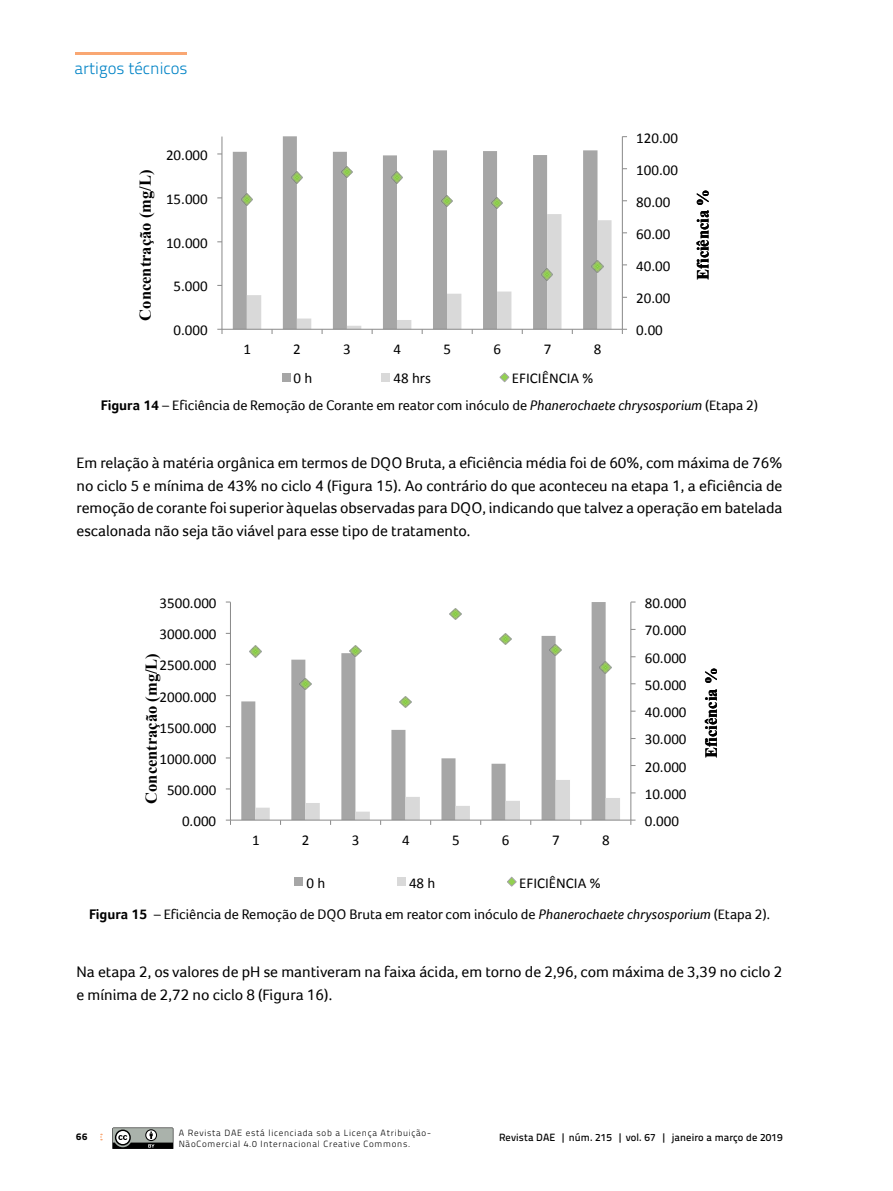
<style>
.page{position:relative;width:893px;height:1191px;background:#fff}
.page>*{position:absolute;margin:0;border:0;box-sizing:border-box;transform-origin:0 0}
.t1{font:300 16.65px "Titillium Text 22 L";color:#0083c6}
.t2{font:700 16.5px "Times New Roman";color:#000}
.t3{font:15.75px/22.6px "Foco";color:#000;text-align:justify}
.t4{font:15px "Calibri";color:#000}
.t5{font:14.25px "Foco";color:#000}
.t6{font:500 10.5px "Titillium Text 22 L";letter-spacing:.01em;color:#000}
.t7{font:800 9.75px "Titillium Text 22 L";color:#000}
.t8{font:300 9px/10.5px "Titillium Text 22 L";letter-spacing:.08em;color:#000}
.s1{font-weight:700}
.s2{font-style:italic}
</style>
<div class="page">
<svg style="left:233px;top:136px;width:364px;height:193px"></svg>
<hr style="left:622px;top:137px;width:1px;height:192px;background:#898989">
<hr style="left:222px;top:137px;width:1px;height:192px;background:#898989">
<hr style="left:222px;top:329px;width:400px;height:1px;background:#898989">
<svg style="left:217px;top:329px;width:6px;height:5px"></svg>
<svg style="left:291px;top:172px;width:12px;height:11px"></svg>
<svg style="left:341px;top:166px;width:12px;height:12px"></svg>
<svg style="left:391px;top:172px;width:12px;height:11px"></svg>
<svg style="left:241px;top:194px;width:371px;height:140px"></svg>
<div style="left:282px;top:373px;width:8px;height:8px;background:#a6a6a6"></div>
<div style="left:382px;top:373px;width:8px;height:8px;background:#d9d9d9"></div>
<svg style="left:499px;top:372px;width:11px;height:11px"></svg>
<svg style="left:241px;top:602px;width:365px;height:217px"></svg>
<hr style="left:630px;top:602px;width:1px;height:218px;background:#898989">
<hr style="left:230px;top:602px;width:1px;height:218px;background:#898989">
<hr style="left:230px;top:819px;width:401px;height:1px;background:#898989">
<svg style="left:226px;top:819px;width:5px;height:6px"></svg>
<svg style="left:255px;top:780px;width:365px;height:45px"></svg>
<svg style="left:630px;top:819px;width:5px;height:6px"></svg>
<svg style="left:250px;top:645px;width:11px;height:12px"></svg>
<svg style="left:300px;top:678px;width:11px;height:11px"></svg>
<svg style="left:350px;top:645px;width:11px;height:12px"></svg>
<svg style="left:400px;top:696px;width:11px;height:12px"></svg>
<svg style="left:450px;top:608px;width:11px;height:11px"></svg>
<svg style="left:500px;top:633px;width:11px;height:11px"></svg>
<svg style="left:550px;top:644px;width:11px;height:11px"></svg>
<svg style="left:600px;top:662px;width:11px;height:11px"></svg>
<div style="left:295px;top:877px;width:8px;height:9px;background:#a6a6a6"></div>
<div style="left:397px;top:877px;width:9px;height:9px;background:#d9d9d9"></div>
<svg style="left:507px;top:876px;width:10px;height:11px"></svg>
<hr style="left:75px;top:52px;width:112px;height:3px;background:#f9a773">
<svg style="left:112px;top:1127px;width:62px;height:22px"></svg>
<p class="t1" style="left:75px;top:56px;width:115px">artigos técnicos</p>
<p class="t2" style="left:134px;top:320px;width:152px;rotate:-90deg">Concentração (mg/L)</p>
<p class="t4" style="left:166px;top:146px;width:43px">20.000</p>
<p class="t4" style="left:166px;top:189px;width:43px">15.000</p>
<p class="t4" style="left:166px;top:233px;width:43px">10.000</p>
<p class="t4" style="left:174px;top:277px;width:36px">5.000</p>
<p class="t4" style="left:174px;top:321px;width:36px">0.000</p>
<p class="t4" style="left:243px;top:339px;width:9px">1</p>
<p class="t4" style="left:293px;top:339px;width:9px">2</p>
<p class="t4" style="left:343px;top:339px;width:9px">3</p>
<p class="t4" style="left:394px;top:339px;width:9px">4</p>
<p class="t4" style="left:444px;top:339px;width:9px">5</p>
<p class="t4" style="left:493px;top:339px;width:9px">6</p>
<p class="t4" style="left:544px;top:339px;width:9px">7</p>
<p class="t4" style="left:594px;top:339px;width:9px">8</p>
<p class="t4" style="left:294px;top:369px;width:20px">0 h</p>
<p class="t4" style="left:393px;top:369px;width:39px">48 hrs</p>
<p class="t4" style="left:512px;top:369px;width:83px">EFICIÊNCIA %</p>
<p class="t4" style="left:636px;top:128px;width:43px">120.00</p>
<p class="t4" style="left:636px;top:160px;width:43px">100.00</p>
<p class="t4" style="left:636px;top:192px;width:36px">80.00</p>
<p class="t4" style="left:636px;top:224px;width:36px">60.00</p>
<p class="t4" style="left:636px;top:256px;width:36px">40.00</p>
<p class="t4" style="left:636px;top:289px;width:36px">20.00</p>
<p class="t4" style="left:636px;top:321px;width:28px">0.00</p>
<p class="t2" style="left:691px;top:279px;width:92px;rotate:-90deg">Eficiência %</p>
<p class="t5" style="left:101px;top:397px;width:659px"><span class="s1">Figura 14</span> – Eficiência de Remoção de Corante em reator com inóculo de <span class="s2">Phanerochaete chrysosporium</span> (Etapa 2)</p>
<p class="t3" style="left:77px;top:451px;width:707px">Em relação à matéria orgânica em termos de DQO Bruta, a eficiência média foi de 60%, com máxima de 76% no ciclo 5 e mínima de 43% no ciclo 4 (Figura 15). Ao contrário do que aconteceu na etapa 1, a eficiência de remoção de corante foi superior àquelas observadas para DQO, indicando que talvez a operação em batelada escalonada não seja tão viável para esse tipo de tratamento.</p>
<p class="t4" style="left:160px;top:594px;width:59px">3500.000</p>
<p class="t4" style="left:160px;top:625px;width:59px">3000.000</p>
<p class="t2" style="left:140px;top:804px;width:152px;rotate:-90deg">Concentração (mg/L)</p>
<p class="t4" style="left:160px;top:656px;width:59px">2500.000</p>
<p class="t4" style="left:160px;top:687px;width:59px">2000.000</p>
<p class="t4" style="left:160px;top:718px;width:59px">1500.000</p>
<p class="t4" style="left:160px;top:749px;width:59px">1000.000</p>
<p class="t4" style="left:167px;top:780px;width:51px">500.000</p>
<p class="t4" style="left:182px;top:811px;width:36px">0.000</p>
<p class="t4" style="left:252px;top:830px;width:9px">1</p>
<p class="t4" style="left:302px;top:830px;width:9px">2</p>
<p class="t4" style="left:352px;top:830px;width:9px">3</p>
<p class="t4" style="left:402px;top:830px;width:9px">4</p>
<p class="t4" style="left:452px;top:830px;width:9px">5</p>
<p class="t4" style="left:502px;top:830px;width:9px">6</p>
<p class="t4" style="left:552px;top:830px;width:9px">7</p>
<p class="t4" style="left:602px;top:830px;width:9px">8</p>
<p class="t4" style="left:306px;top:873px;width:20px">0 h</p>
<p class="t4" style="left:409px;top:873px;width:28px">48 h</p>
<p class="t4" style="left:519px;top:873px;width:83px">EFICIÊNCIA %</p>
<p class="t4" style="left:645px;top:594px;width:43px">80.000</p>
<p class="t4" style="left:645px;top:621px;width:43px">70.000</p>
<p class="t4" style="left:645px;top:648px;width:43px">60.000</p>
<p class="t4" style="left:645px;top:675px;width:43px">50.000</p>
<p class="t4" style="left:645px;top:702px;width:43px">40.000</p>
<p class="t4" style="left:645px;top:730px;width:43px">30.000</p>
<p class="t4" style="left:645px;top:757px;width:43px">20.000</p>
<p class="t4" style="left:645px;top:784px;width:43px">10.000</p>
<p class="t4" style="left:645px;top:811px;width:36px">0.000</p>
<p class="t2" style="left:700px;top:758px;width:92px;rotate:-90deg">Eficiência %</p>
<p class="t5" style="left:89px;top:906px;width:682px"><span class="s1">Figura 15</span> – Eficiência de Remoção de DQO Bruta em reator com inóculo de <span class="s2">Phanerochaete chrysosporium</span> (Etapa 2).</p>
<p class="t3" style="left:77px;top:960px;width:707px">Na etapa 2, os valores de pH se mantiveram na faixa ácida, em torno de 2,96, com máxima de 3,39 no ciclo 2 e mínima de 2,72 no ciclo 8 (Figura 16).</p>
<p class="t7" style="left:76px;top:1129px;width:13px">66</p>
<p class="t8" style="left:179px;top:1127px;width:254px">A Revista DAE está licenciada sob a Licença Atribuição-<br>NãoComercial 4.0 Internacional Creative Commons.</p>
<p class="t6" style="left:499px;top:1129px;width:285px">Revista DAE | núm. 215 | vol. 67 | janeiro a março de 2019</p>
</div>
